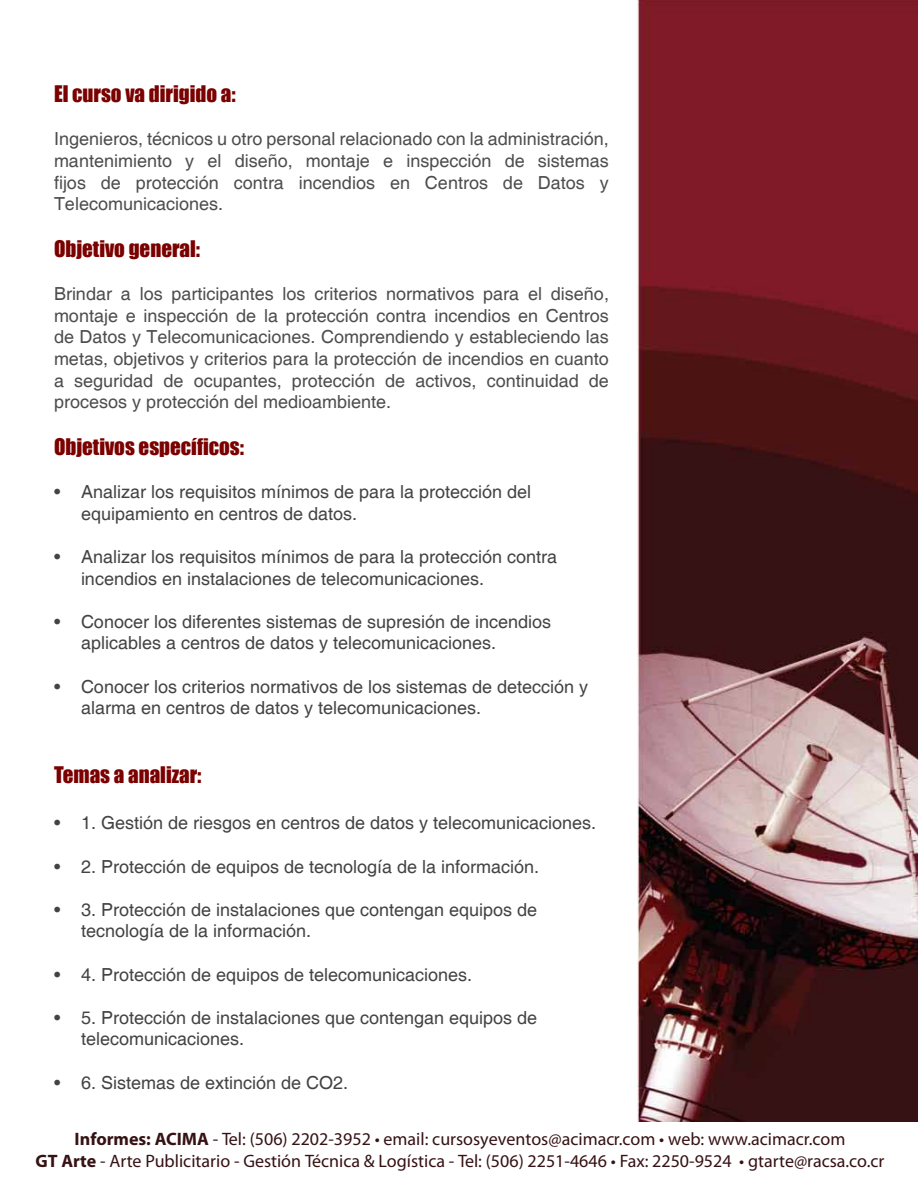
<style>
.page{position:relative;width:918px;height:1188px;background:#fff}
.page>*{position:absolute;margin:0;border:0;box-sizing:border-box;transform-origin:0 0}
.t1{font:21px "Impact";color:#7b0000}
.t2{font:18px/21.6px "Helvetica";color:#434345}
.t3{font:18px/21.6px "Helvetica";color:#4d4d4f;text-align:justify}
.t4{font:18px/21.6px "Myriad Pro";color:#361214;text-align:center}
.s1{font-weight:700}
</style>
<div class="page">
<img style="left:637px;top:0;width:281px;height:1122px">
<p class="t1" style="left:54px;top:78px;width:183px">El curso va dirigido a:</p>
<p class="t3" style="left:54px;top:129px;width:556px">Ingenieros, técnicos u otro personal relacionado con la administración, mantenimiento y el diseño, montaje e inspección de sistemas fijos de protección contra incendios en Centros de Datos y Telecomunicaciones.</p>
<p class="t1" style="left:54px;top:232px;width:148px">Objetivo general:</p>
<p class="t3" style="left:54px;top:284px;width:557px">Brindar a los participantes los criterios normativos para el diseño, montaje e inspección de la protección contra incendios en Centros de Datos y Telecomunicaciones. Comprendiendo y estableciendo las metas, objetivos y criterios para la protección de incendios en cuanto a seguridad de ocupantes, protección de activos, continuidad de procesos y protección del medioambiente.</p>
<p class="t1" style="left:54px;top:430px;width:192px">Objetivos específicos:</p>
<p class="t2" style="left:81px;top:482px;width:452px;text-indent:-27px">• Analizar los requisitos mínimos de para la protección del equipamiento en centros de datos.</p>
<p class="t2" style="left:81px;top:546px;width:478px;text-indent:-27px">• Analizar los requisitos mínimos de para la protección contra incendios en instalaciones de telecomunicaciones.</p>
<p class="t2" style="left:81px;top:611px;width:472px;text-indent:-27px">• Conocer los diferentes sistemas de supresión de incendios aplicables a centros de datos y telecomunicaciones.</p>
<p class="t2" style="left:81px;top:676px;width:509px;text-indent:-27px">• Conocer los criterios normativos de los sistemas de detección y alarma en centros de datos y telecomunicaciones.</p>
<p class="t1" style="left:54px;top:758px;width:149px">Temas a analizar:</p>
<p class="t2" style="left:54px;top:813px;width:544px">• 1. Gestión de riesgos en centros de datos y telecomunicaciones.</p>
<p class="t2" style="left:54px;top:856px;width:487px">• 2. Protección de equipos de tecnología de la información.</p>
<p class="t2" style="left:81px;top:899px;width:458px;text-indent:-27px">• 3. Protección de instalaciones que contengan equipos de tecnología de la información.</p>
<p class="t2" style="left:54px;top:964px;width:420px">• 4. Protección de equipos de telecomunicaciones.</p>
<p class="t2" style="left:81px;top:1007px;width:458px;text-indent:-27px">• 5. Protección de instalaciones que contengan equipos de telecomunicaciones.</p>
<p class="t2" style="left:54px;top:1072px;width:296px">• 6. Sistemas de extinción de CO2.</p>
<p class="t4" style="left:36px;top:1128px;width:850px"><span class="s1">Informes: ACIMA</span> - Tel: (506) 2202-3952 • email: cursosyeventos@acimacr.com • web: www.acimacr.com<br><span class="s1">GT Arte</span> - Arte Publicitario - Gestión Técnica &amp; Logística - Tel: (506) 2251-4646 • Fax: 2250-9524 • gtarte@racsa.co.cr</p>
</div>
